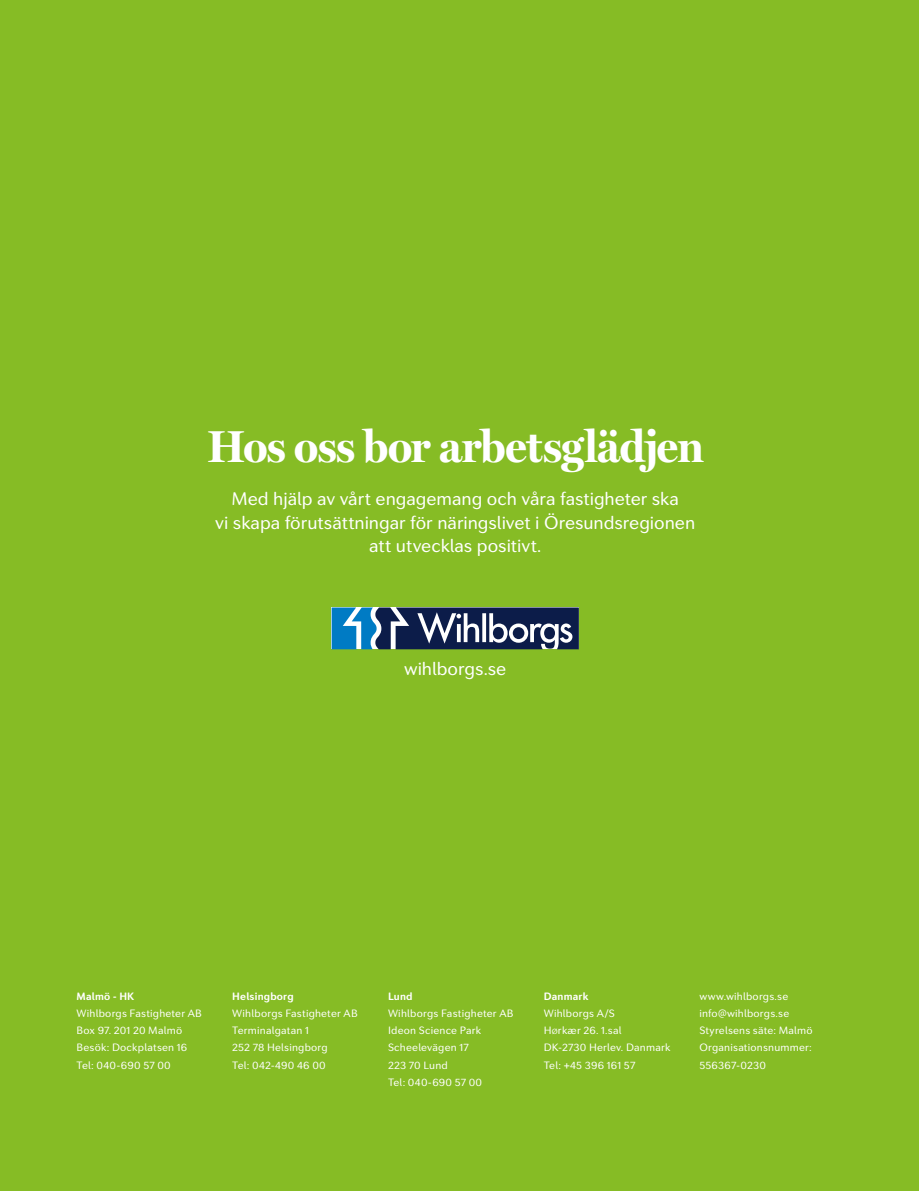
<style>
.page{position:relative;width:919px;height:1191px;background:#fff}
.page>*{position:absolute;margin:0;border:0;box-sizing:border-box;transform-origin:0 0}
.t1{font:700 45px "Miller Display";letter-spacing:-.01em;color:#fff}
.t2{font:18px/23.2px "Seconda Soft";letter-spacing:-.005em;color:#fff;text-align:center}
.t3{font:10.5px/17.2px "Seconda Soft";letter-spacing:.02em;color:#fff}
.t4{font:700 10.5px "Seconda Soft";letter-spacing:.02em;color:#fff}
.s1{font-size:7.35px}
</style>
<div class="page">
<div style="left:0;top:0;width:918px;height:1191px;background:#86bc25"></div>
<svg style="left:331px;top:607px;width:248px;height:42px;background:#466187"></svg>
<h1 class="t1" style="left:208px;top:421px;width:497px">Hos oss bor arbetsglädjen</h1>
<h2 class="t2" style="left:215px;top:487px;width:481px">Med hjälp av vårt engagemang och våra fastigheter ska<br>vi skapa förutsättningar för näringslivet i Öresundsregionen att utvecklas positivt.</h2>
<h2 class="t2" style="left:404px;top:657px;width:104px">wihlborgs.se</h2>
<p class="t4" style="left:77px;top:989px;width:59px">Malmö - HK</p>
<p class="t3" style="left:77px;top:1004px;width:127px">Wihlborgs Fastigheter AB<br>Box 97. 201 20 Malmö<br>Besök: Dockplatsen 16<br>Tel: 040-690 57 00</p>
<p class="t4" style="left:232px;top:989px;width:63px">Helsingborg</p>
<p class="t3" style="left:232px;top:1004px;width:127px">Wihlborgs Fastigheter AB<br>Terminalgatan 1<br>252 78 Helsingborg<br>Tel: 042-490 46 00</p>
<p class="t4" style="left:388px;top:989px;width:26px">Lund</p>
<p class="t3" style="left:388px;top:1004px;width:127px">Wihlborgs Fastigheter AB<br>Ideon Science Park<br>Scheelevägen 17<br>223 70 Lund<br>Tel: 040-690 57 00</p>
<p class="t4" style="left:543px;top:989px;width:46px">Danmark</p>
<p class="t3" style="left:543px;top:1004px;width:128px">Wihlborgs A/S<br>H<span class="s1">ø</span>rkær 26. 1.sal<br>DK-2730 Herlev. Danmark<br>Tel: +45 396 161 57</p>
<p class="t3" style="left:699px;top:987px;width:115px">www.wihlborgs.se info@wihlborgs.se<br>Styrelsens säte: Malmö<br>Organisationsnummer:<br>556367-0230</p>
</div>
